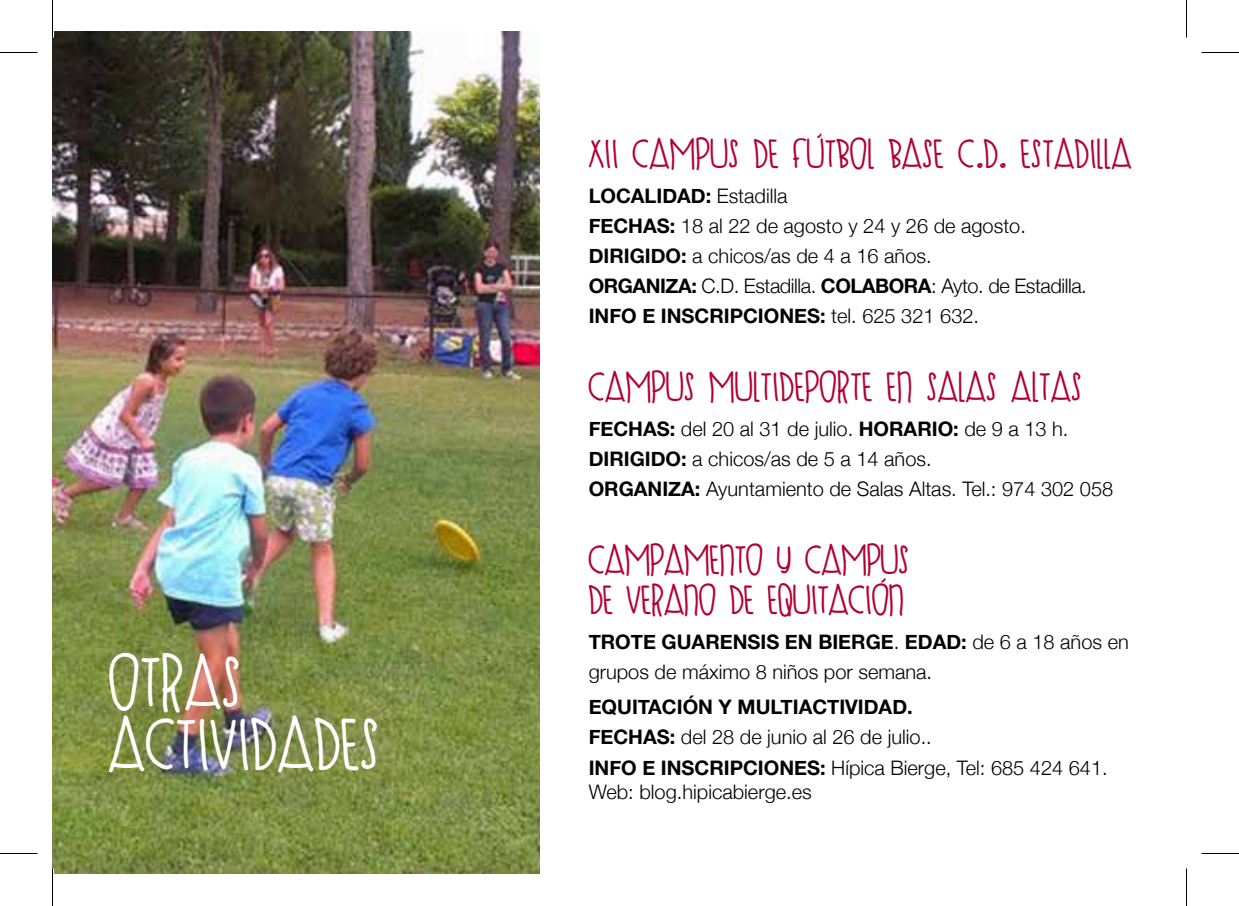
<style>
.page{position:relative;width:1239px;height:906px;background:#fff}
.page>*{position:absolute;margin:0;border:0;box-sizing:border-box;transform-origin:0 0}
.t1{font:700 45px/62.5px "SUGARSHOCKMAX'D";color:#fff}
.t2{font:700 25px "SUGARSHOCKMAX'D";color:#b10035}
.t3{font:700 25px/40px "SUGARSHOCKMAX'D";letter-spacing:-.02em;color:#b10035}
.t4{font:300 20px/30px "Helvetica Neue";color:#000}
.t5{font:700 20px/30px "Helvetica Neue";color:#000}
.s1{font-weight:700}
.s2{font-weight:300}
</style>
<div class="page">
<img style="left:52px;top:31px;width:488px;height:842px">
<hr style="left:51px;top:0;width:3px;height:38px;background:#fff">
<hr style="left:51px;top:868px;width:3px;height:38px;background:#fff">
<hr style="left:0;top:52px;width:38px;height:1px;background:#000">
<hr style="left:1201px;top:52px;width:38px;height:1px;background:#000">
<hr style="left:0;top:853px;width:38px;height:1px;background:#000">
<hr style="left:1201px;top:853px;width:38px;height:1px;background:#000">
<hr style="left:52px;top:0;width:1px;height:38px;background:#000">
<hr style="left:52px;top:868px;width:1px;height:38px;background:#000">
<hr style="left:1186px;top:0;width:1px;height:38px;background:#000">
<hr style="left:1186px;top:868px;width:1px;height:38px;background:#000">
<h1 class="t1" style="left:109px;top:661px;width:273px">OTRAS<br>ACTIVIDADES</h1>
<p class="t2" style="left:589px;top:145px;width:545px">XII CAMPUS DE FÚTBOL BASE C.D. ESTADILLA</p>
<p class="t4" style="left:589px;top:181px;width:500px"><span class="s1">LOCALIDAD:</span> Estadilla<br><span class="s1">FECHAS:</span> 18 al 22 de agosto y 24 y 26 de agosto.<br><span class="s1">DIRIGIDO:</span> a chicos/as de 4 a 16 años.<br><span class="s1">ORGANIZA:</span> C.D. Estadilla. <span class="s1">COLABORA</span>: Ayto. de Estadilla.<br><span class="s1">INFO E INSCRIPCIONES:</span> tel. 625 321 632.</p>
<p class="t2" style="left:589px;top:378px;width:495px">CAMPUS MULTIDEPORTE EN SALAS ALTAS</p>
<p class="t4" style="left:589px;top:414px;width:526px"><span class="s1">FECHAS:</span> del 20 al 31 de julio. <span class="s1">HORARIO:</span> de 9 a 13 h.<br><span class="s1">DIRIGIDO:</span> a chicos/as de 5 a 14 años.<br><span class="s1">ORGANIZA:</span> Ayuntamiento de Salas Altas. Tel.: 974 302 058</p>
<p class="t3" style="left:589px;top:546px;width:323px">CAMPAMENTO Y CAMPUS<br>DE VERANO DE EQUITACIÓN</p>
<p class="t4" style="left:589px;top:627px;width:542px"><span class="s1">TROTE GUARENSIS EN BIERGE</span>. <span class="s1">EDAD:</span> de 6 a 18 años en grupos de máximo 8 niños por semana.</p>
<p class="t5" style="left:589px;top:692px;width:521px">EQUITACIÓN Y MULTIACTIVIDAD.<br>FECHAS: <span class="s2">del 28 de junio al 26 de julio..<br></span>INFO E INSCRIPCIONES: <span class="s2">Hípica Bierge, Tel: 685 424 641.</span></p>
<p class="t4" style="left:589px;top:776px;width:225px">Web: blog.hipicabierge.es</p>
</div>
